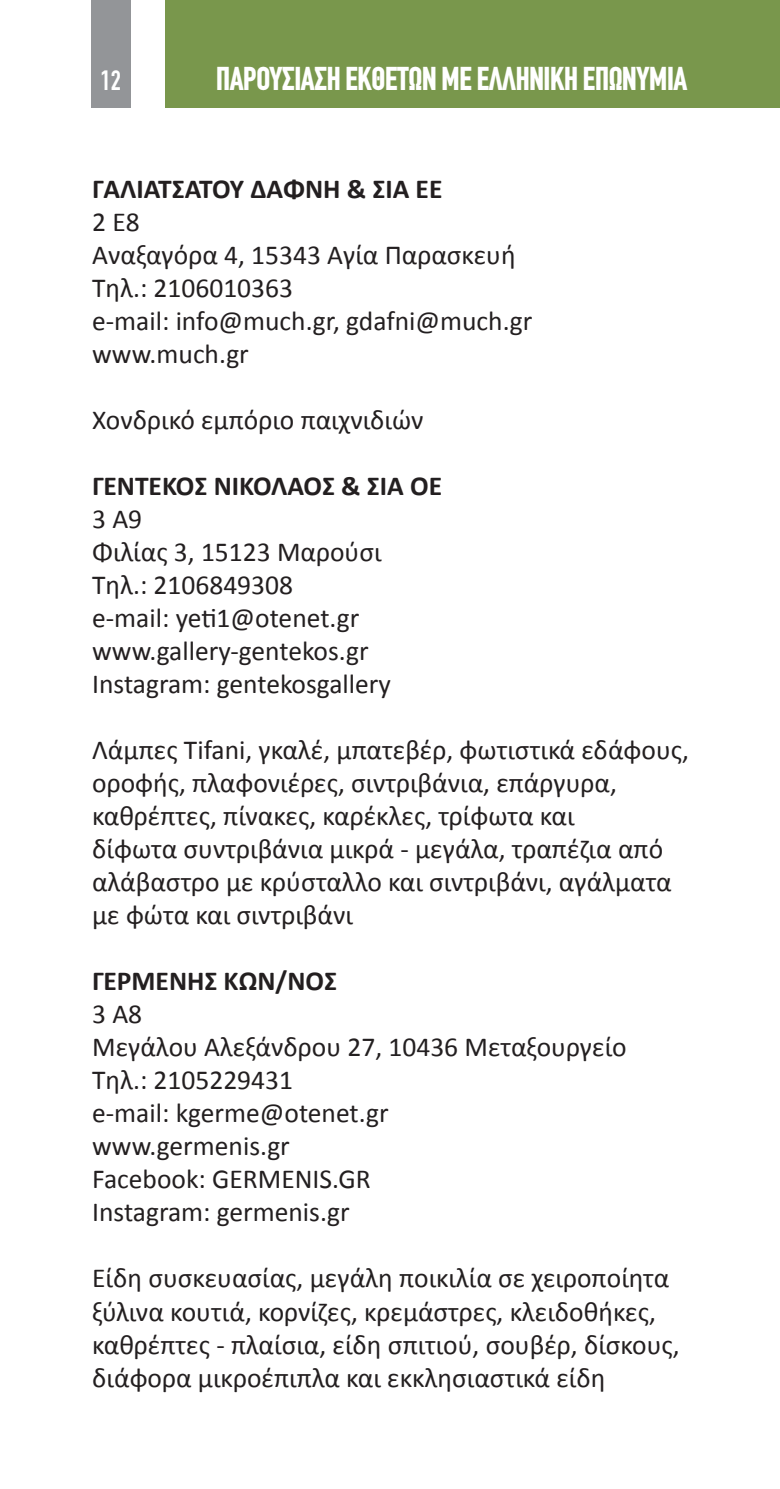
<style>
.page{position:relative;width:780px;height:1489px;background:#fff}
.page>*{position:absolute;margin:0;border:0;box-sizing:border-box;transform-origin:0 0}
.t1{font:700 32.5px "CF Din Condensed";letter-spacing:-.01em;color:#fff}
.TEXT{font:27.5px/33px "Calibri";color:#231f20}
.TEXT-2{font:700 27.5px "Calibri";color:#231f20}
.EPONYMIA{font:700 27.5px "Calibri";color:#231f20}
.t2{font:27.5px "CF Din Condensed";color:#fff}
</style>
<div class="page">
<div style="left:91px;top:0;width:40px;height:108px;background:#939598"></div>
<div style="left:165px;top:0;width:615px;height:108px;background:#79974c"></div>
<p class="t2" style="left:100px;top:66px;width:22px">12</p>
<p class="t1" style="left:216px;top:61px;width:473px">ΠΑΡΟΥΣΙΑΣΗ ΕΚΘΕΤΩΝ ΜΕ ΕΛΛΗΝΙΚΗ ΕΠΩΝΥΜΙΑ</p>
<p class="TEXT-2" style="left:92px;top:172px;width:352px">ΓΑΛΙΑΤΣΑΤΟΥ ΔΑΦΝΗ &amp; ΣΙΑ ΕΕ</p>
<p class="TEXT" style="left:92px;top:204px;width:49px">2 E8</p>
<p class="TEXT" style="left:92px;top:237px;width:425px">Aναξαγόρα 4, 15343 Aγία Παρασκευή</p>
<p class="TEXT" style="left:92px;top:270px;width:202px">Τηλ.: 2106010363</p>
<p class="TEXT" style="left:92px;top:303px;width:442px">e-mail: info@much.gr, gdafni@much.gr</p>
<p class="TEXT" style="left:92px;top:336px;width:158px">www.much.gr</p>
<p class="TEXT" style="left:92px;top:402px;width:333px">Χονδρικό εμπόριο παιχνιδιών</p>
<p class="TEXT-2" style="left:92px;top:469px;width:351px">ΓΕΝΤΕΚΟΣ ΝΙΚΟΛΑΟΣ &amp; ΣΙΑ ΟΕ</p>
<p class="TEXT" style="left:92px;top:501px;width:52px">3 A9</p>
<p class="TEXT" style="left:92px;top:534px;width:291px">Φιλίας 3, 15123 Μαρούσι</p>
<p class="TEXT" style="left:92px;top:567px;width:202px">Τηλ.: 2106849308</p>
<p class="TEXT" style="left:92px;top:600px;width:269px">e-mail: yeti1@otenet.gr</p>
<p class="TEXT" style="left:92px;top:633px;width:278px">www.gallery-gentekos.gr</p>
<p class="TEXT" style="left:92px;top:666px;width:300px">Instagram: gentekosgallery</p>
<p class="TEXT" style="left:92px;top:732px;width:598px">Λάμπες Tifani, γκαλέ, μπατεβέρ, φωτιστικά εδάφους, οροφής, πλαφονιέρες, σιντριβάνια, επάργυρα, καθρέπτες, πίνακες, καρέκλες, τρίφωτα και<br>δίφωτα συντριβάνια μικρά - μεγάλα, τραπέζια από αλάβαστρο με κρύσταλλο και σιντριβάνι, αγάλματα με φώτα και σιντριβάνι</p>
<p class="EPONYMIA" style="left:92px;top:964px;width:246px">ΓΕΡΜΕΝΗΣ ΚΩΝ/ΝΟΣ</p>
<p class="TEXT" style="left:92px;top:996px;width:52px">3 A8</p>
<p class="TEXT" style="left:92px;top:1029px;width:536px">Μεγάλου Αλεξάνδρου 27, 10436 Μεταξουργείο</p>
<p class="TEXT" style="left:92px;top:1062px;width:202px">Τηλ.: 2105229431</p>
<p class="TEXT" style="left:92px;top:1095px;width:298px">e-mail: kgerme@otenet.gr</p>
<p class="TEXT" style="left:92px;top:1128px;width:199px">www.germenis.gr</p>
<p class="TEXT" style="left:92px;top:1161px;width:280px">Facebook: GERMENIS.GR</p>
<p class="TEXT" style="left:92px;top:1194px;width:259px">Instagram: germenis.gr</p>
<p class="TEXT" style="left:92px;top:1260px;width:589px">Είδη συσκευασίας, μεγάλη ποικιλία σε χειροποίητα ξύλινα κουτιά, κορνίζες, κρεμάστρες, κλειδοθήκες, καθρέπτες - πλαίσια, είδη σπιτιού, σουβέρ, δίσκους, διάφορα μικροέπιπλα και εκκλησιαστικά είδη</p>
</div>
